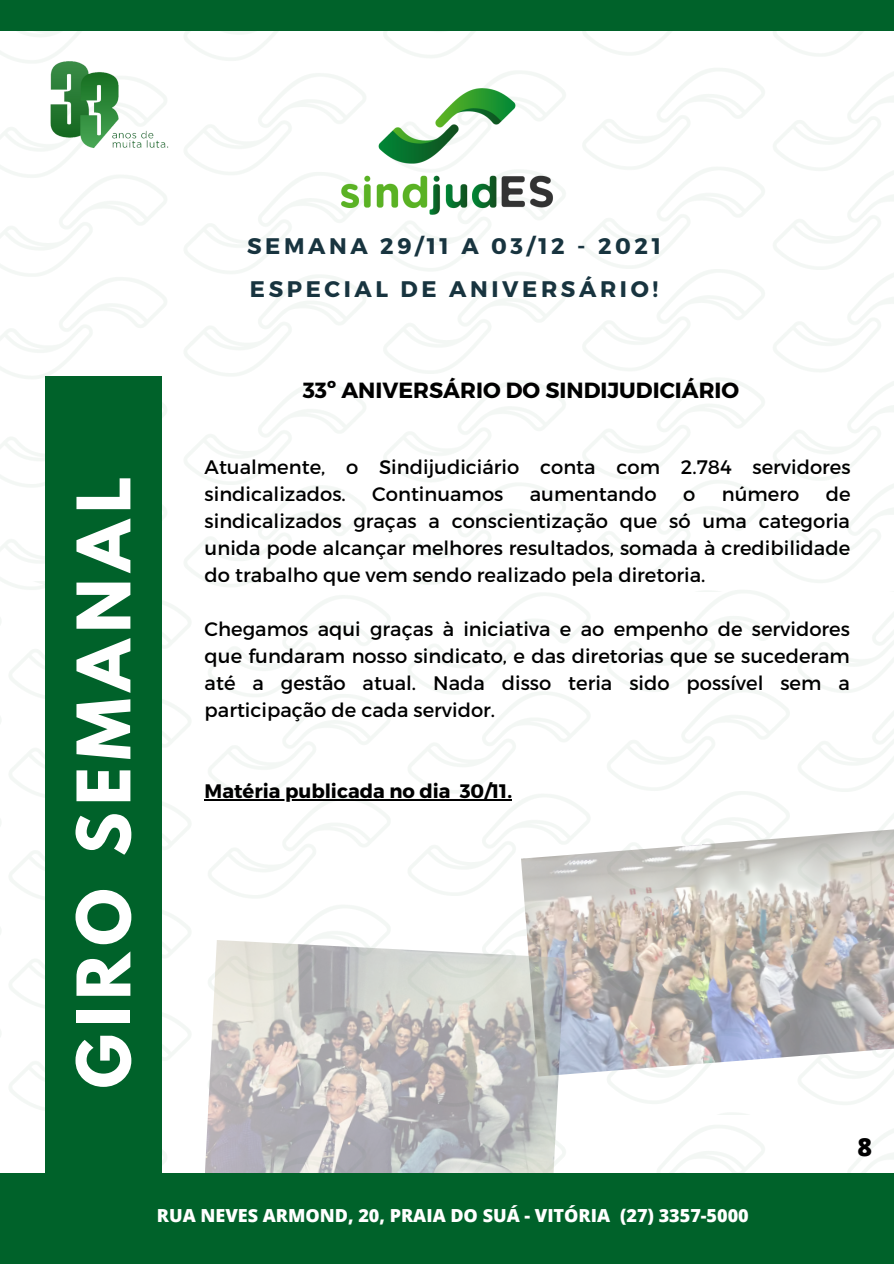
<style>
.page{position:relative;width:894px;height:1264px;background:#fff}
.page>*{position:absolute;margin:0;border:0;box-sizing:border-box;transform-origin:0 0}
.t1{font:700 65.25px "League Spartan";letter-spacing:.11em;color:#fff}
.t2{font:800 24.9px "Open Sans";color:#000}
.t3{font:700 22.5px "Montserrat";letter-spacing:.16em;color:#18343f}
.t4{font:700 21.9px "Montserrat";color:#000}
.t5{font:19.5px/27px "Montserrat";color:#000;text-align:justify}
.t6{font:700 19.5px "Montserrat";color:#000}
.t7{font:800 18px "Open Sans";color:#fff}
</style>
<div class="page">
<img style="left:0;top:592px;width:893px;height:522px">
<img style="left:0;top:30px;width:893px;height:562px">
<img style="left:45px;top:1121px;width:848px;height:51px">
<img style="left:521px;top:828px;width:372px;height:248px">
<div style="left:46px;top:376px;width:116px;height:829px;background:#00622a"></div>
<img style="left:204px;top:940px;width:360px;height:232px">
<div style="left:0;top:1172px;width:893px;height:91px;background:#00622a"></div>
<div style="left:0;top:0;width:893px;height:30px;background:#00622a"></div>
<img style="left:302px;top:69px;width:289px;height:163px">
<hr style="left:204px;top:799px;width:246px;height:1px;background:#000">
<hr style="left:459px;top:799px;width:53px;height:1px;background:#000">
<img style="left:0;top:30px;width:253px;height:158px">
<p class="t3" style="left:247px;top:231px;width:415px">SEMANA 29/11 A 03/12 - 2021</p>
<p class="t3" style="left:250px;top:274px;width:409px">ESPECIAL DE ANIVERSÁRIO!</p>
<p class="t1" style="left:72px;top:1088px;width:613px;rotate:-90deg">GIRO SEMANAL</p>
<p class="t4" style="left:302px;top:375px;width:438px">33º ANIVERSÁRIO DO SINDIJUDICIÁRIO</p>
<p class="t5" style="left:204px;top:452px;width:647px">Atualmente, o Sindijudiciário conta com 2.784 servidores sindicalizados.</p>
<p class="t5" style="left:372px;top:479px;width:133px">Continuamos</p>
<p class="t5" style="left:529px;top:479px;width:128px">aumentando</p>
<p class="t5" style="left:683px;top:479px;width:14px">o</p>
<p class="t5" style="left:721px;top:479px;width:79px">número</p>
<p class="t5" style="left:204px;top:479px;width:647px;text-indent:621px">de sindicalizados graças a conscientização que só uma categoria unida pode alcançar melhores resultados, somada à credibilidade do trabalho que vem sendo realizado pela diretoria.</p>
<p class="t5" style="left:204px;top:614px;width:646px">Chegamos aqui graças à iniciativa e ao empenho de servidores que fundaram nosso sindicato, e das diretorias que se sucederam até a gestão atual. Nada disso teria sido possível sem a participação de cada servidor.</p>
<p class="t6" style="left:204px;top:778px;width:309px">Matéria publicada no dia 30/11.</p>
<p class="t7" style="left:157px;top:1203px;width:593px">RUA NEVES ARMOND, 20, PRAIA DO SUÁ - VITÓRIA (27) 3357-5000</p>
<p class="t2" style="left:857px;top:1129px;width:16px">8</p>
</div>
